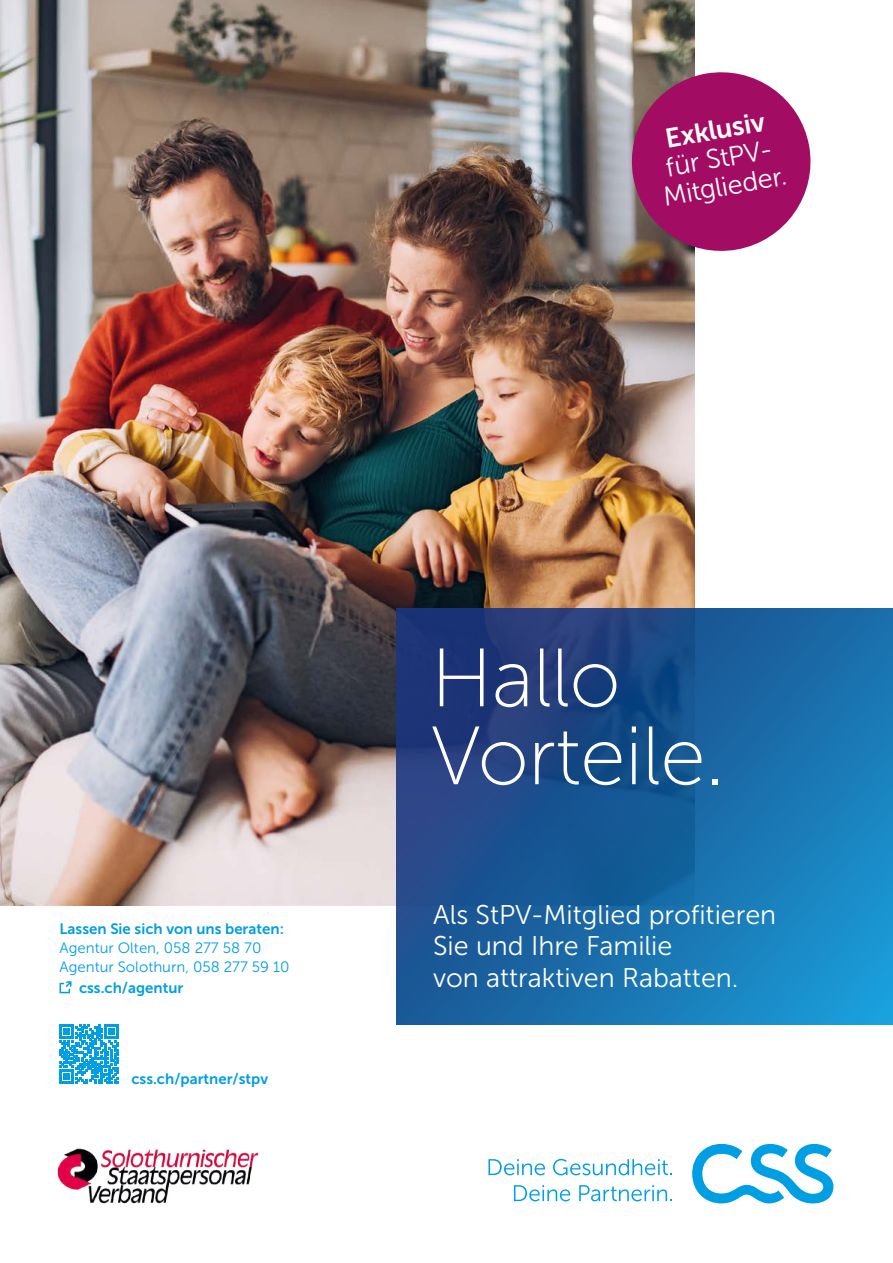
<style>
.page{position:relative;width:893px;height:1263px;background:#fff}
.page>*{position:absolute;margin:0;border:0;box-sizing:border-box;transform-origin:0 0}
.t1{font:82.5px/78px "Museo Sans 100";letter-spacing:-.01em;color:#fff}
.t2{font:27px/31.5px "Museo Sans 300";color:#fff}
.t3{font:27px "Museo Sans 700";color:#fff}
.t4{font:15px "Museo Sans 700";color:#009ee3}
.t5{font:15px/18.8px "Museo Sans 300";color:#009ee3}
</style>
<div class="page">
<svg style="left:488px;top:1159px;width:57px;height:16px"></svg>
<svg style="left:553px;top:1159px;width:119px;height:16px"></svg>
<svg style="left:514px;top:1185px;width:56px;height:16px"></svg>
<svg style="left:579px;top:1185px;width:93px;height:16px"></svg>
<svg style="left:692px;top:1144px;width:141px;height:59px"></svg>
<img style="left:0;top:0;width:694px;height:906px">
<img style="left:57px;top:1148px;width:202px;height:55px">
<svg style="left:397px;top:608px;width:496px;height:417px;background:#1a619e"></svg>
<svg style="left:60px;top:981px;width:12px;height:12px"></svg>
<svg style="left:59px;top:1024px;width:60px;height:60px"></svg>
<svg style="left:625px;top:65px;width:186px;height:193px;background:#ab417c"></svg>
<p class="t3" style="left:663px;top:124px;width:102px;rotate:-10deg">Exklusiv</p>
<p class="t2" style="left:656px;top:155px;width:126px;line-height:28.5px;rotate:-10deg">für StPV-<br>Mitglieder.</p>
<p class="t4" style="left:60px;top:920px;width:226px">Lassen Sie sich von uns beraten:</p>
<p class="t5" style="left:60px;top:938px;width:232px">Agentur Olten, 058 277 58 70<br>Agentur Solothurn, 058 277 59 10</p>
<p class="t4" style="left:79px;top:980px;width:106px">css.ch/agentur</p>
<p class="t4" style="left:131px;top:1070px;width:138px">css.ch/partner/stpv</p>
<h1 class="t1" style="left:431px;top:640px;width:295px">Hallo<br>Vorteile.</h1>
<p class="t2" style="left:433px;top:899px;width:345px">Als StPV-Mitglied profitieren<br>Sie und Ihre Familie<br>von attraktiven Rabatten.</p>
</div>
